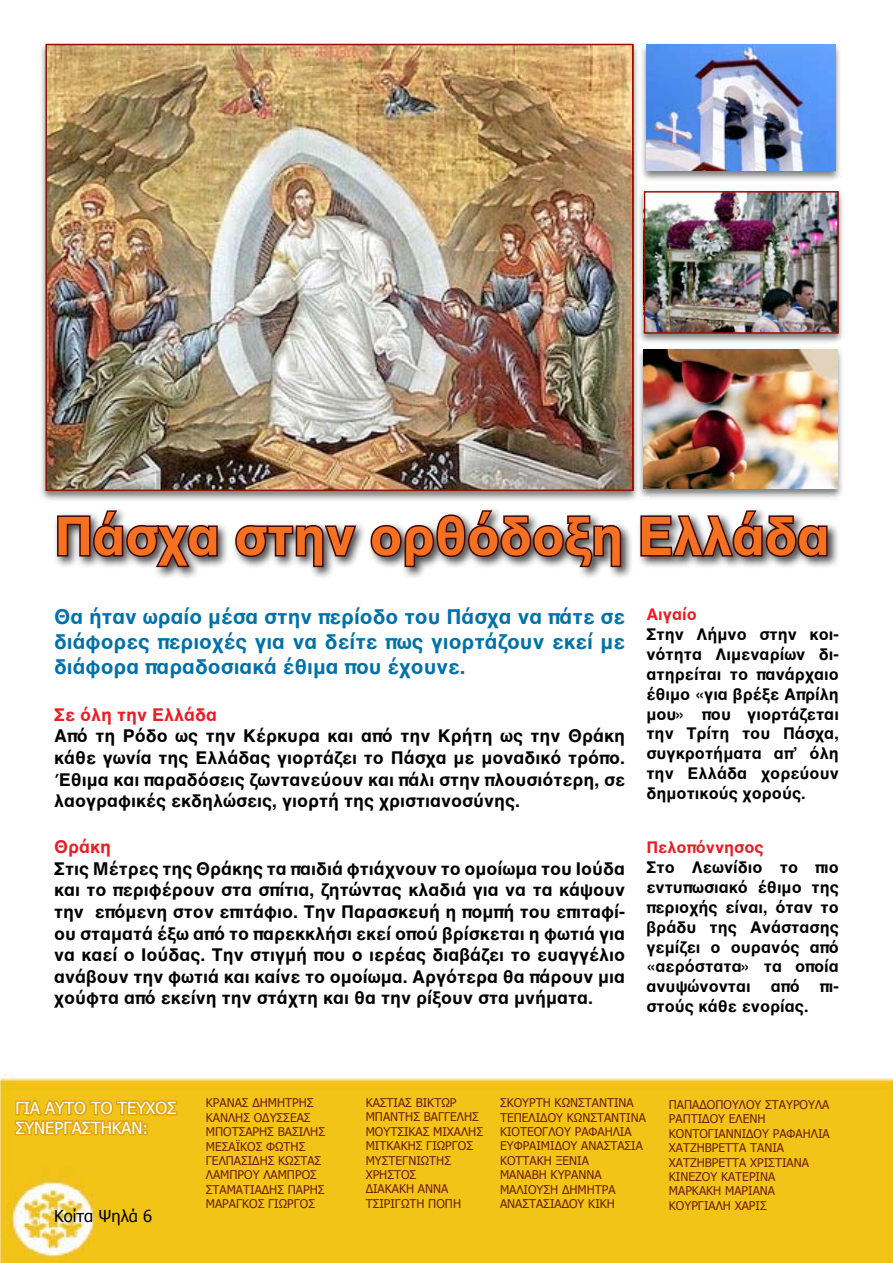
<style>
.page{position:relative;width:893px;height:1263px;background:#fff}
.page>*{position:absolute;margin:0;border:0;box-sizing:border-box;transform-origin:0 0}
.t1{font:700 54px "Helvetica";letter-spacing:-.01em;color:#f37121}
.t2{font:700 21px/25.2px "Helvetica";color:#0071a9;text-align:justify}
.t3{font:700 18px/21.6px "Helvetica";color:#000;text-align:justify}
.t4{font:700 18px "Helvetica";color:#ed1c24}
.t5{font:700 16.5px/19.8px "Helvetica";color:#000;text-align:justify}
.t6{font:16.5px/19.8px "Tahoma";color:#fff}
.t7{font:700 16.5px "Helvetica";color:#ed1c24}
.t8{font:16.5px "Tahoma";color:#000}
.t9{font:12px/14.4px "Tahoma";color:#711b00}
</style>
<div class="page">
<img style="left:41px;top:43px;width:597px;height:457px">
<img style="left:48px;top:47px;width:582px;height:441px">
<div style="left:45px;top:44px;width:588px;height:447px;border:2px solid #941100"></div>
<img style="left:642px;top:44px;width:198px;height:136px">
<img style="left:647px;top:45px;width:189px;height:126px">
<img style="left:636px;top:189px;width:207px;height:156px">
<img style="left:647px;top:194px;width:189px;height:137px">
<div style="left:644px;top:191px;width:195px;height:143px;border:2px solid #941100"></div>
<img style="left:638px;top:349px;width:204px;height:149px">
<img style="left:644px;top:349px;width:193px;height:140px">
<img style="left:0;top:1073px;width:893px;height:190px">
<svg style="left:11px;top:1094px;width:168px;height:50px;background:#eab614"></svg>
<div style="left:53px;top:506px;width:788px;height:74px;background:#000;opacity:.75"></div>
<svg style="left:56px;top:508px;width:163px;height:62px"></svg>
<svg style="left:234px;top:523px;width:124px;height:46px"></svg>
<svg style="left:369px;top:508px;width:254px;height:61px"></svg>
<svg style="left:639px;top:508px;width:190px;height:51px"></svg>
<h1 class="t1" style="left:54px;top:492px;width:777px">Πάσχα στην ορθόδοξη Ελλάδα</h1>
<p class="t2" style="left:54px;top:604px;width:573px">Θα ήταν ωραίο μέσα στην περίοδο του Πάσχα να πάτε σε διάφορες περιοχές για να δείτε πως γιορτάζουν εκεί με διάφορα παραδοσιακά έθιμα που έχουνε.</p>
<p class="t7" style="left:646px;top:601px;width:52px">Αιγαίο</p>
<p class="t5" style="left:646px;top:625px;width:194px">Στην Λήμνο στην κοι&shy;νότητα Λιμεναρίων δι&shy;ατηρείται το πανάρχαιο έθιμο «για βρέξε Απρίλη μου» που γιορτάζεται την Τρίτη του Πάσχα, συγκροτήματα απ’ όλη την Ελλάδα χορεύουν δημοτικούς χορούς.</p>
<p class="t4" style="left:54px;top:700px;width:165px">Σε όλη την Ελλάδα</p>
<p class="t3" style="left:54px;top:725px;width:573px">Από τη Ρόδο ως την Κέρκυρα και από την Κρήτη ως την Θράκη κάθε γωνία της Ελλάδας γιορτάζει το Πάσχα με μοναδικό τρόπο.<br>Έθιμα και παραδόσεις ζωντανεύουν και πάλι στην πλουσιότερη, σε λαογραφικές εκδηλώσεις, γιορτή της χριστιανοσύνης.</p>
<p class="t4" style="left:54px;top:832px;width:59px">Θράκη</p>
<p class="t3" style="left:54px;top:858px;width:573px">Στις Μέτρες της Θράκης τα παιδιά φτιάχνουν το ομοίωμα του Ιούδα και το περιφέρουν στα σπίτια, ζητώντας κλαδιά για να τα κάψουν την επόμενη στον επιτάφιο. Την Παρασκευή η πομπή του επιταφί&shy;ου σταματά έξω από το παρεκκλήσι εκεί οπού βρίσκεται η φωτιά για να καεί ο Ιούδας. Την στιγμή που ο ιερέας διαβάζει το ευαγγέλιο ανάβουν την φωτιά και καίνε το ομοίωμα. Αργότερα θα πάρουν μια χούφτα από εκείνη την στάχτη και θα την ρίξουν στα μνήματα.</p>
<p class="t7" style="left:646px;top:834px;width:119px">Πελοπόννησος</p>
<p class="t5" style="left:646px;top:858px;width:194px">Στο Λεωνίδιο το πιο εντυπωσιακό έθιμο της περιοχής είναι, όταν το βράδυ της Ανάστασης γεμίζει ο ουρανός από «αερόστατα» τα οποία ανυψώνονται από πι&shy;στούς κάθε ενορίας.</p>
<p class="t9" style="left:366px;top:1095px;width:119px">ΚΑΣΤΙΑΣ ΒΙΚΤΩΡ<br>ΜΠΑΝΤΗΣ ΒΑΓΓΕΛΗΣ<br>ΜΟΥΤΣΙΚΑΣ ΜΙΧΑΛΗΣ<br>ΜΙΤΚΑΚΗΣ ΓΙΩΡΓΟΣ<br>ΜΥΣΤΕΓΝΙΩΤΗΣ<br>ΧΡΗΣΤΟΣ<br>ΔΙΑΚΑΚΗ ΑΝΝΑ<br>ΤΣΙΡΙΓΩΤΗ ΠΟΠΗ</p>
<p class="t9" style="left:500px;top:1095px;width:147px">ΣΚΟΥΡΤΗ ΚΩΝΣΤΑΝΤΙΝΑ<br>ΤΕΠΕΛΙΔΟΥ ΚΩΝΣΤΑΝΤΙΝΑ<br>ΚΙΟΤΕΟΓΛΟΥ ΡΑΦΑΗΛΙΑ<br>ΕΥΦΡΑΙΜΙΔΟΥ ΑΝΑΣΤΑΣΙΑ<br>ΚΟΤΤΑΚΗ ΞΕΝΙΑ<br>ΜΑΝΑΒΗ ΚΥΡΑΝΝΑ<br>ΜΑΛΙΟΥΣΗ ΔΗΜΗΤΡΑ<br>ΑΝΑΣΤΑΣΙΑΔΟΥ ΚΙΚΗ</p>
<p class="t9" style="left:206px;top:1095px;width:121px">ΚΡΑΝΑΣ ΔΗΜΗΤΡΗΣ<br>ΚΑΝΛΗΣ ΟΔΥΣΣΕΑΣ<br>ΜΠΟΤΣΑΡΗΣ ΒΑΣΙΛΗΣ<br>ΜΕΣΑΪΚΟΣ ΦΩΤΗΣ<br>ΓΕΛΠΑΣΙΔΗΣ ΚΩΣΤΑΣ<br>ΛΑΜΠΡΟΥ ΛΑΜΠΡΟΣ<br>ΣΤΑΜΑΤΙΑΔΗΣ ΠΑΡΗΣ<br>ΜΑΡΑΓΚΟΣ ΓΙΩΡΓΟΣ</p>
<p class="t6" style="left:16px;top:1097px;width:162px">ΓΙΑ ΑΥΤΟ ΤΟ ΤΕΥΧΟΣ<br>ΣΥΝΕΡΓΑΣΤΗΚΑΝ:</p>
<p class="t9" style="left:669px;top:1097px;width:162px">ΠΑΠΑΔΟΠΟΥΛΟΥ ΣΤΑΥΡΟΥΛΑ<br>ΡΑΠΤΙΔΟΥ ΕΛΕΝΗ<br>ΚΟΝΤΟΓΙΑΝΝΙΔΟΥ ΡΑΦΑΗΛΙΑ<br>ΧΑΤΖΗΒΡΕΤΤΑ ΤΑΝΙΑ<br>ΧΑΤΖΗΒΡΕΤΤΑ ΧΡΙΣΤΙΑΝΑ<br>ΚΙΝΕΖΟΥ ΚΑΤΕΡΙΝΑ<br>ΜΑΡΚΑΚΗ ΜΑΡΙΑΝΑ<br>ΚΟΥΡΓΙΑΛΗ ΧΑΡΙΣ</p>
<p class="t8" style="left:54px;top:1204px;width:100px">Κοίτα Ψηλά 6</p>
</div>
